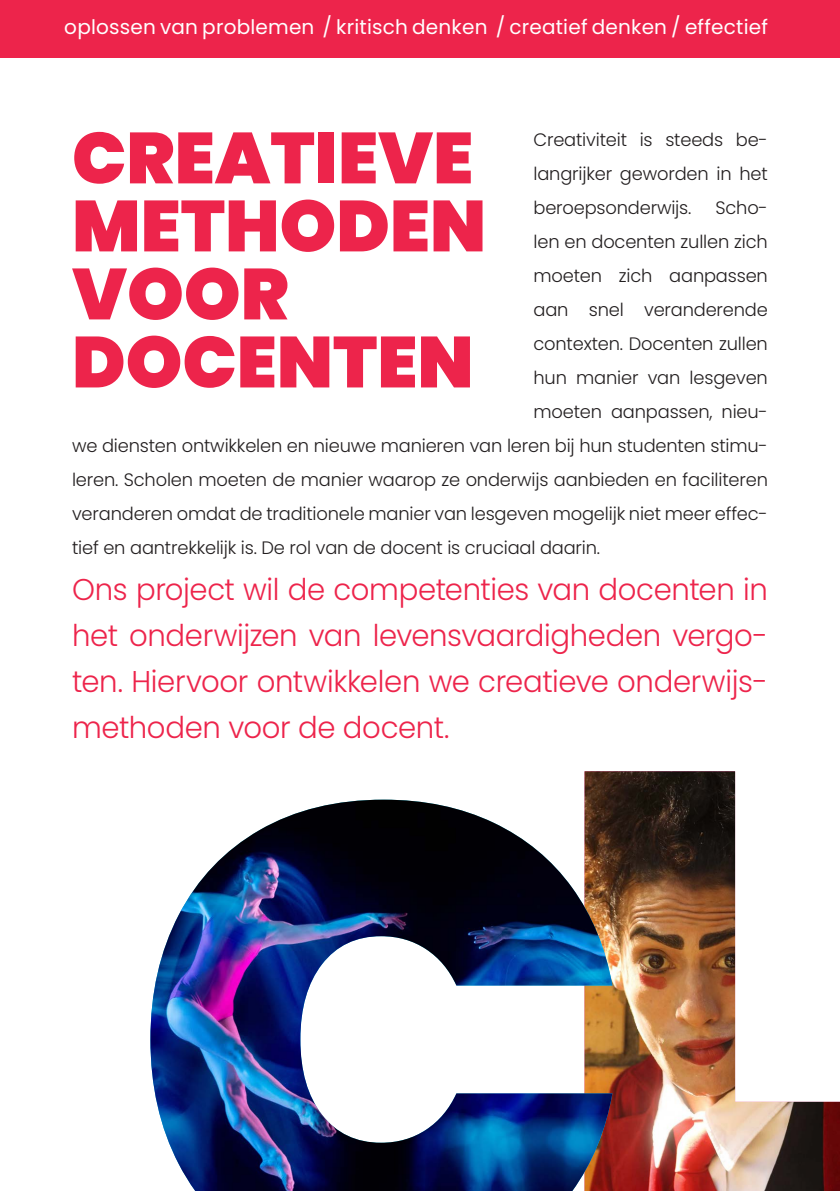
<style>
.page{position:relative;width:840px;height:1191px;background:#fff}
.page>*{position:absolute;margin:0;border:0;box-sizing:border-box;transform-origin:0 0}
.t1{font:900 72px/68px "Poppins";color:#ed244b}
.t2{font:300 30px/46px "Poppins";letter-spacing:-.01em;color:#ed244b;text-align:justify}
.t3{font:20px "Poppins";letter-spacing:.01em;color:#fff}
.t4{font:300 18px/34px "Poppins";letter-spacing:-.01em;color:#231f20;text-align:justify}
</style>
<div class="page">
<div style="left:0;top:0;width:839px;height:58px;background:#ed244b"></div>
<img style="left:584px;top:771px;width:255px;height:420px">
<img style="left:150px;top:799px;width:462px;height:392px">
<p class="t3" style="left:64px;top:16px;width:704px">oplossen van problemen / kritisch denken / creatief denken / effectief</p>
<p class="t1" style="left:72px;top:124px;width:415px">CREATIEVE<br>METHODEN<br>VOOR</p>
<p class="t1" style="left:72px;top:328px;width:403px">DOCENTEN</p>
<p class="t4" style="left:533px;top:123px;width:236px">Creativiteit is steeds be&shy;langrijker geworden in het beroepsonderwijs.</p>
<p class="t4" style="left:715px;top:191px;width:54px">Scho-</p>
<p class="t4" style="left:533px;top:225px;width:236px">len en docenten zullen zich</p>
<p class="t4" style="left:533px;top:259px;width:236px">moeten zich aanpassen</p>
<p class="t4" style="left:533px;top:293px;width:236px">aan snel veranderende</p>
<p class="t4" style="left:533px;top:327px;width:236px">contexten. Docenten zullen</p>
<p class="t4" style="left:533px;top:361px;width:236px">hun manier van lesgeven</p>
<p class="t4" style="left:533px;top:395px;width:236px">moeten aanpassen, nieu-</p>
<p class="t4" style="left:72px;top:429px;width:697px">we diensten ontwikkelen en nieuwe manieren van leren bij hun studenten stimu-</p>
<p class="t4" style="left:72px;top:463px;width:697px">leren. Scholen moeten de manier waarop ze onderwijs aanbieden en faciliteren</p>
<p class="t4" style="left:72px;top:497px;width:697px">veranderen omdat de traditionele manier van lesgeven mogelijk niet meer effec-</p>
<p class="t4" style="left:72px;top:531px;width:529px">tief en aantrekkelijk is. De rol van de docent is cruciaal daarin.</p>
<p class="t2" style="left:72px;top:567px;width:697px">Ons project wil de competenties van docenten in het onderwijzen van levensvaardigheden vergo&shy;ten. Hiervoor ontwikkelen we creatieve onderwijs&shy;methoden voor de docent.</p>
</div>
